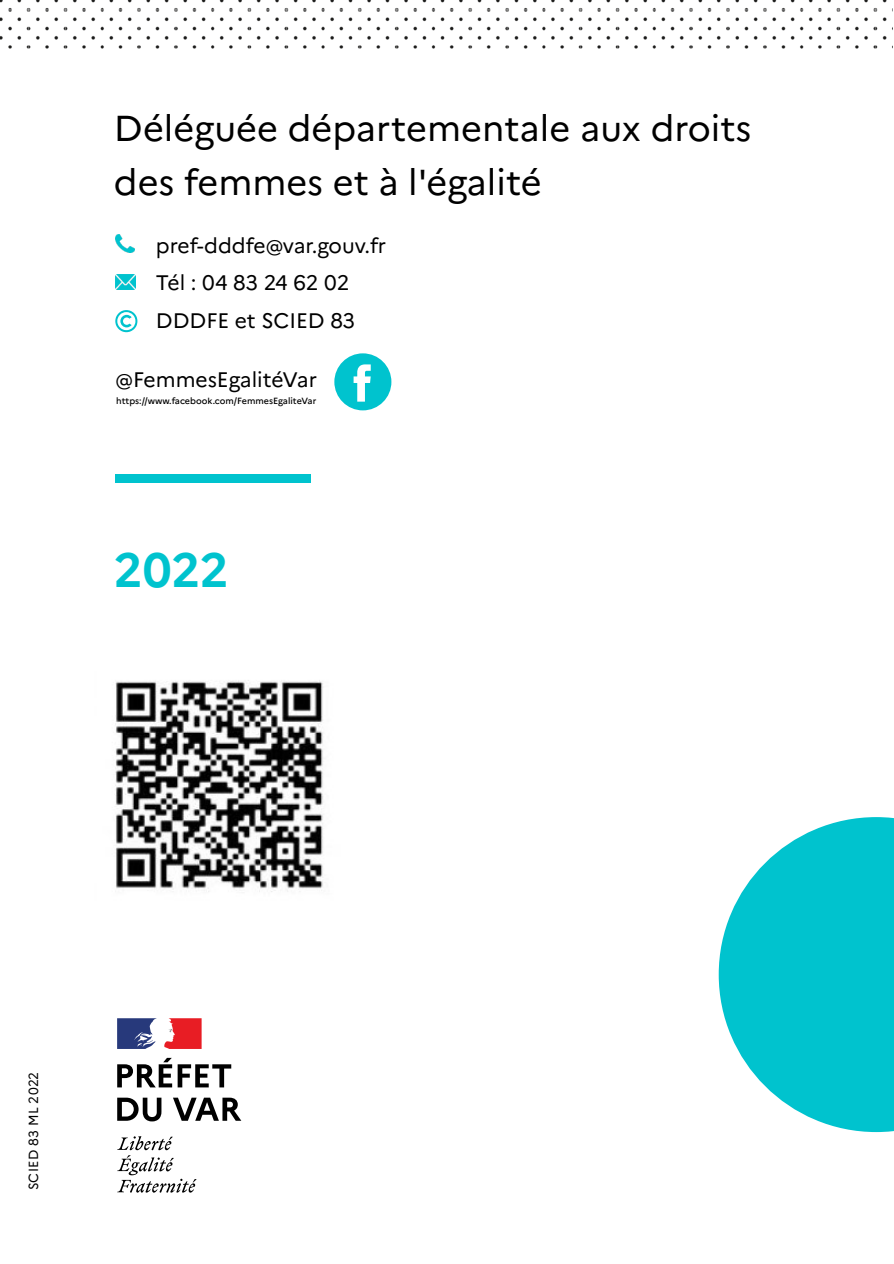
<style>
.page{position:relative;width:894px;height:1264px;background:#fff}
.page>*{position:absolute;margin:0;border:0;box-sizing:border-box;transform-origin:0 0}
.t1{font:700 48px "Marianne";color:#00c3ce}
.t2{font:36px/54px "Marianne";color:#000}
.t3{font:21px/37.5px "Marianne";color:#000}
.t4{font:13.2px "Marianne";letter-spacing:.025em;color:#000}
.t5{font:500 9px "Marianne";color:#000}
</style>
<div class="page">
<div style="left:334px;top:353px;width:57px;height:57px;background:#00c3ce;border-radius:50%"></div>
<svg style="left:353px;top:364px;width:17px;height:37px"></svg>
<img style="left:115px;top:680px;width:208px;height:212px">
<div style="left:115px;top:475px;width:195px;height:8px;background:#00c3ce"></div>
<svg style="left:117px;top:1057px;width:114px;height:30px"></svg>
<svg style="left:117px;top:1097px;width:44px;height:24px"></svg>
<svg style="left:173px;top:1097px;width:68px;height:23px"></svg>
<svg style="left:117px;top:1136px;width:79px;height:56px"></svg>
<svg style="left:117px;top:1018px;width:40px;height:30px"></svg>
<svg style="left:164px;top:1018px;width:37px;height:30px"></svg>
<img style="left:0;top:0;width:887px;height:49px">
<img style="left:115px;top:234px;width:19px;height:19px">
<img style="left:115px;top:275px;width:21px;height:14px">
<svg style="left:115px;top:310px;width:22px;height:22px"></svg>
<svg style="left:718px;top:817px;width:175px;height:314px;fill:#00c3ce"></svg>
<h2 class="t2" style="left:114px;top:105px;width:639px">Déléguée départementale aux droits des femmes et à l'égalité</h2>
<p class="t3" style="left:156px;top:229px;width:232px">pref-dddfe@var.gouv.fr<br>Tél : 04 83 24 62 02<br>DDDFE et SCIED 83</p>
<p class="t3" style="left:115px;top:363px;width:203px">@FemmesEgalitéVar</p>
<p class="t5" style="left:116px;top:398px;width:201px">https://www.facebook.com/FemmesEgaliteVar</p>
<h1 class="t1" style="left:114px;top:551px;width:116px">2022</h1>
<p class="t4" style="left:28px;top:1189px;width:120px;rotate:-90deg">SCIED 83 ML 2022</p>
</div>
